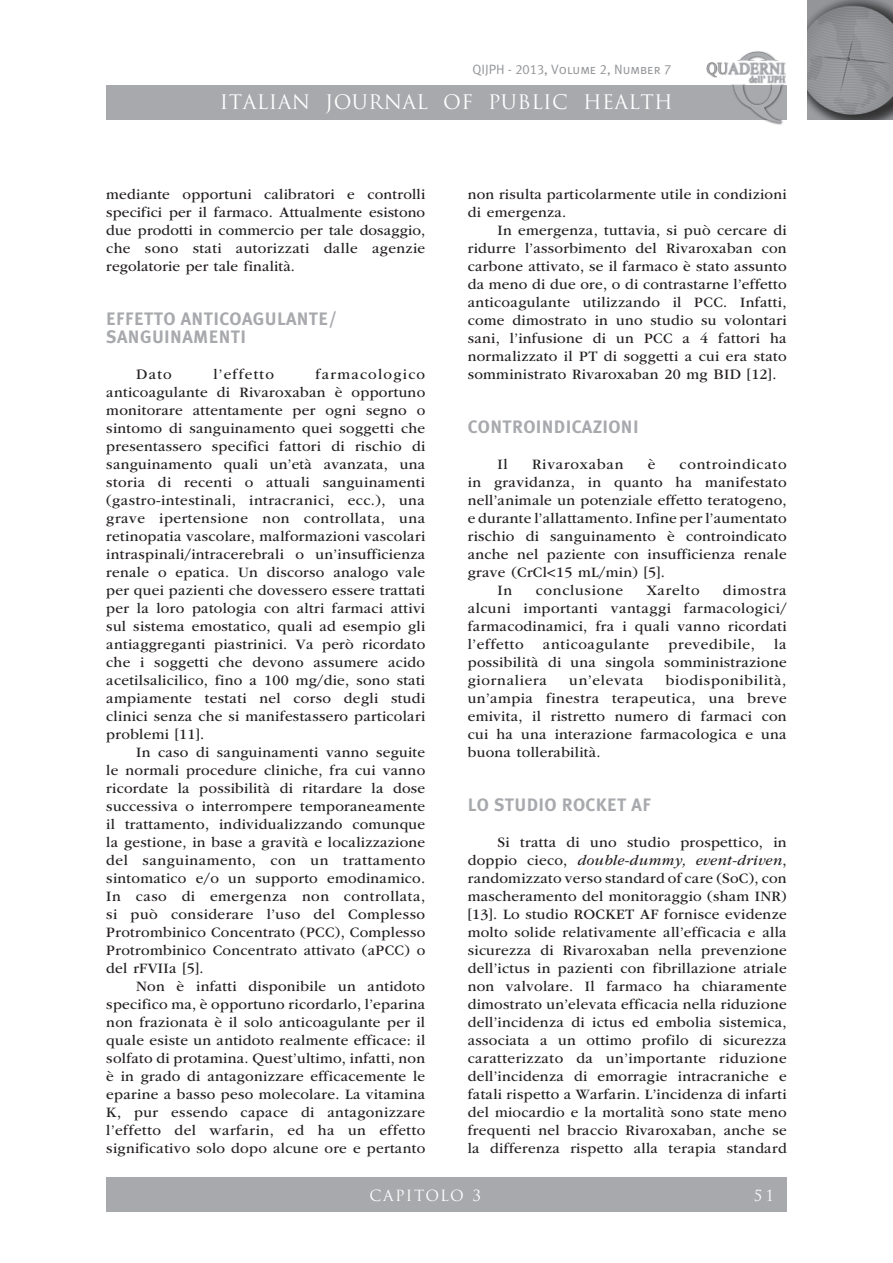
<style>
.page{position:relative;width:893px;height:1263px;background:#fff}
.page>*{position:absolute;margin:0;border:0;box-sizing:border-box;transform-origin:0 0}
.t1{font:19.5px "Trajan Pro";letter-spacing:.02em;color:#fff}
.t2{font:700 18px "Meta Plus";letter-spacing:.02em;color:#a8a9ad}
.t3{font:15px/18px "ITC Garamond Std";letter-spacing:.02em;color:#231f20;text-align:justify}
.t4{font:15px "ITC Garamond Std";letter-spacing:.05em;color:#231f20}
.t5{font:15px "ITC Garamond Std";letter-spacing:.045em;color:#231f20}
.t6{font:15px "ITC Garamond Std";letter-spacing:.055em;color:#231f20}
.t7{font:15px "Trajan Pro";letter-spacing:.095em;color:#fff}
.t8{font:15px "ITC Garamond Std";letter-spacing:.085em;color:#231f20}
.t9{font:13.5px "Meta Plus Normal Caps";color:#939598}
.s1{font-style:italic}
</style>
<div class="page">
<img style="left:808px;top:0;width:85px;height:119px">
<div style="left:106px;top:85px;width:681px;height:34px;background:#a8a9ad"></div>
<img style="left:701px;top:51px;width:86px;height:74px">
<div style="left:742px;top:1178px;width:45px;height:34px;background:#a8a9ad"></div>
<div style="left:106px;top:1178px;width:638px;height:34px;background:#a8a9ad"></div>
<p class="t9" style="left:472px;top:62px;width:201px">QIJPH - 2013, Volume 2, Number 7</p>
<h1 class="t1" style="left:220px;top:90px;width:455px">ITALIAN JOURNAL OF PUBLIC HEALTH</h1>
<p class="t3" style="left:106px;top:185px;width:321px">mediante opportuni calibratori e controlli specifici per il farmaco. Attualmente esistono due prodotti in commercio per tale dosaggio, che sono stati autorizzati dalle agenzie regolatorie per tale finalità.</p>
<p class="t2" style="left:106px;top:308px;width:80px">EFFETT OANT</p>
<p class="t2" style="left:213px;top:308px;width:67px">ICOAG ULANT</p>
<p class="t2" style="left:319px;top:308px;width:20px">E/</p>
<p class="t2" style="left:106px;top:326px;width:4px">SANG</p>
<p class="t2" style="left:152px;top:326px;width:23px">UINAM</p>
<p class="t2" style="left:209px;top:326px;width:39px">ENT I</p>
<p class="t3" style="left:136px;top:365px;width:37px">Dato</p>
<p class="t8" style="left:213px;top:366px;width:62px">l’effetto</p>
<p class="t3" style="left:106px;top:365px;width:320px;text-indent:209px">farmacologico anticoagulante di Rivaroxaban è opportuno monitorare attentamente per ogni segno o sintomo di sanguinamento quei soggetti che presentassero specifici fattori di rischio di sanguinamento quali un’età avanzata, una storia di recenti o attuali sanguinamenti (gastro-intestinali, intracranici, ecc.), una grave ipertensione non controllata, una retinopatia vascolare, malformazioni vascolari intraspinali/intracerebrali o un’insufficienza renale o epatica. Un discorso analogo vale per quei pazienti che dovessero essere trattati per la loro patologia con altri farmaci attivi sul sistema emostatico, quali ad esempio gli antiaggreganti piastrinici. Va però ricordato che i soggetti che devono assumere acido acetilsalicilico, fino a 100 mg/die, sono stati ampiamente testati nel corso degli studi clinici senza che si manifestassero particolari problemi [11].</p>
<p class="t3" style="left:106px;top:743px;width:320px;text-indent:30px">In caso di sanguinamenti vanno seguite le normali procedure cliniche, fra cui vanno ricordate la possibilità di ritardare la dose successiva o interrompere temporaneamente il trattamento, individualizzando comunque la gestione, in base a gravità e localizzazione del sanguinamento, con un trattamento sintomatico e/o un supporto emodinamico.<br>In caso di emergenza non controllata, si può considerare l’uso del Complesso Protrombinico Concentrato (PCC), Complesso Protrombinico Concentrato attivato (aPCC) o del rFVIIa [5].</p>
<p class="t3" style="left:106px;top:977px;width:321px;text-indent:30px">Non è infatti disponibile un antidoto specifico ma, è opportuno ricordarlo, l’eparina non frazionata è il solo anticoagulante per il quale esiste un antidoto realmente efficace: il solfato di protamina. Quest’ultimo, infatti, non è in grado di antagonizzare efficacemente le eparine a basso peso molecolare. La vitamina K, pur essendo capace di antagonizzare l’effetto del warfarin, ed ha un effetto significativo solo dopo alcune ore e pertanto</p>
<p class="t3" style="left:468px;top:185px;width:320px">non risulta particolarmente utile in condizioni di emergenza.</p>
<p class="t3" style="left:468px;top:221px;width:320px;text-indent:30px">In emergenza, tuttavia, si può cercare di ridurre l’assorbimento del Rivaroxaban con carbone attivato, se il farmaco è stato assunto da meno di due ore, o di contrastarne l’effetto anticoagulante utilizzando il PCC. Infatti, come dimostrato in uno studio su volontari sani, l’infusione di un PCC a 4 fattori ha normalizzato il PT di soggetti a cui era stato somministrato Rivaroxaban 20 mg BID [12].</p>
<p class="t2" style="left:468px;top:416px;width:27px">CONTR</p>
<p class="t2" style="left:523px;top:416px;width:117px">OIND ICA ZION I</p>
<p class="t3" style="left:497px;top:455px;width:12px">Il</p>
<p class="t6" style="left:532px;top:456px;width:93px">Rivaroxaban</p>
<p class="t3" style="left:648px;top:455px;width:9px">è</p>
<p class="t6" style="left:680px;top:456px;width:109px">controindicato</p>
<p class="t3" style="left:468px;top:473px;width:320px">in gravidanza, in quanto ha manifestato</p>
<p class="t3" style="left:468px;top:491px;width:320px">nell’animale un potenziale effetto teratogeno,</p>
<p class="t3" style="left:468px;top:509px;width:320px">e durante l’allattamento. Infine per l’aumentato</p>
<p class="t3" style="left:468px;top:527px;width:320px">rischio di sanguinamento è controindicato</p>
<p class="t3" style="left:468px;top:545px;width:320px">anche nel paziente con insufficienza renale</p>
<p class="t3" style="left:468px;top:563px;width:199px">grave (CrCl&lt;15 mL/min) [5].</p>
<p class="t3" style="left:497px;top:581px;width:16px">In</p>
<p class="t4" style="left:536px;top:582px;width:89px">conclusione</p>
<p class="t4" style="left:647px;top:582px;width:54px">Xarelto</p>
<p class="t3" style="left:468px;top:581px;width:320px;text-indent:255px">dimostra alcuni importanti vantaggi farmacologici/ farmacodinamici, fra i quali vanno ricordati l’effetto</p>
<p class="t3" style="left:468px;top:635px;width:320px;text-indent:307px">la possibilità di una singola somministrazione giornaliera</p>
<p class="t5" style="left:543px;top:636px;width:108px">anticoagulante</p>
<p class="t5" style="left:668px;top:636px;width:88px">prevedibile,</p>
<p class="t3" style="left:468px;top:671px;width:321px;text-indent:198px">biodisponibilità, un’ampia finestra terapeutica, una breve emivita, il ristretto numero di farmaci con cui ha una interazione farmacologica e una buona tollerabilità.</p>
<p class="t4" style="left:569px;top:672px;width:76px">un’elevata</p>
<p class="t2" style="left:468px;top:794px;width:185px">LO ST UDIO ROCKET AF</p>
<p class="t3" style="left:468px;top:833px;width:320px;text-indent:30px">Si tratta di uno studio prospettico, in doppio cieco, <span class="s1">double-dummy, event-driven</span>, randomizzato verso standard of care (SoC), con mascheramento del monitoraggio (sham INR) [13]. Lo studio ROCKET AF fornisce evidenze molto solide relativamente all’efficacia e alla sicurezza di Rivaroxaban nella prevenzione dell’ictus in pazienti con fibrillazione atriale non valvolare. Il farmaco ha chiaramente dimostrato un’elevata efficacia nella riduzione dell’incidenza di ictus ed embolia sistemica, associata a un ottimo profilo di sicurezza caratterizzato da un’importante riduzione dell’incidenza di emorragie intracraniche e fatali rispetto a Warfarin. L’incidenza di infarti del miocardio e la mortalità sono state meno frequenti nel braccio Rivaroxaban, anche se la differenza rispetto alla terapia standard</p>
<p class="t7" style="left:369px;top:1185px;width:113px">CAPITOLO 3</p>
<p class="t7" style="left:754px;top:1185px;width:22px">51</p>
</div>
